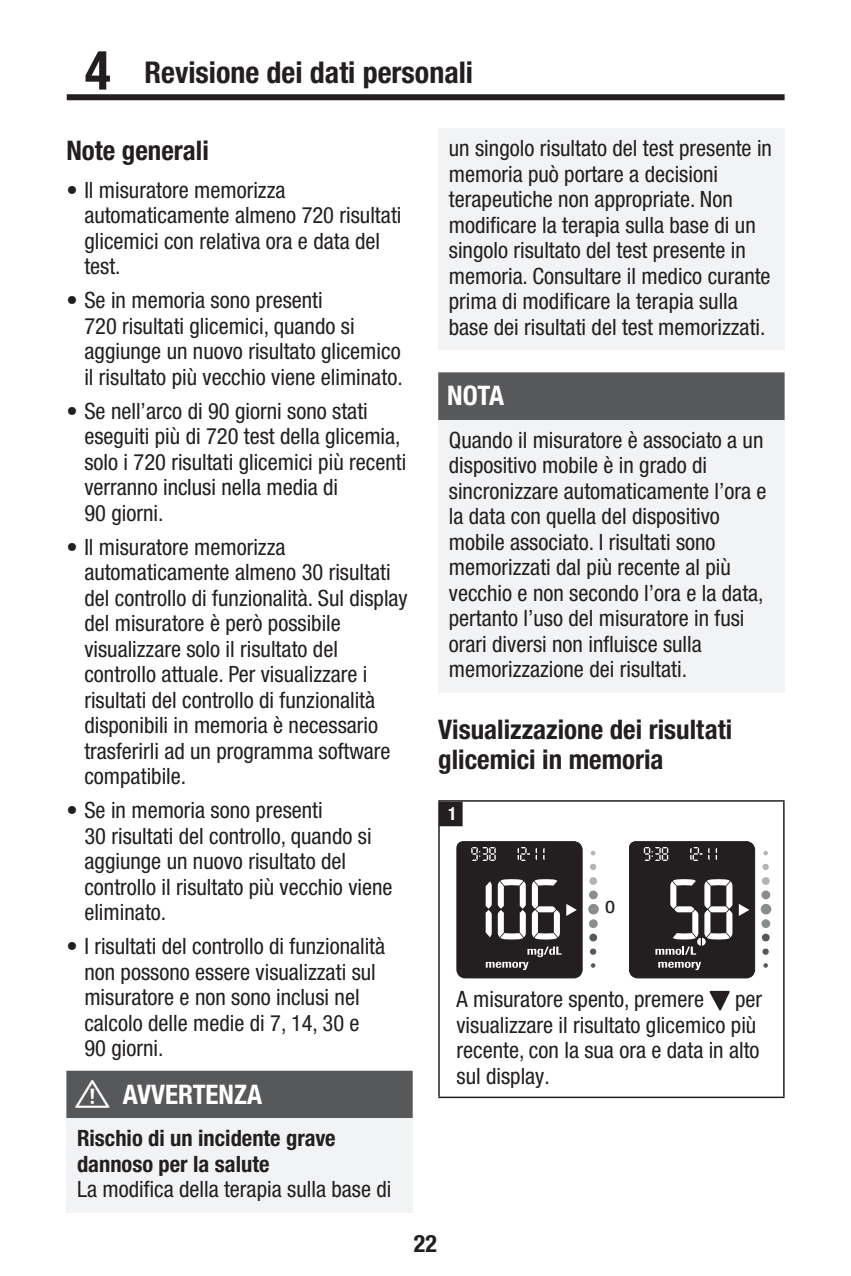
<style>
.page{position:relative;width:851px;height:1276px;background:#fff}
.page>*{position:absolute;margin:0;border:0;box-sizing:border-box;transform-origin:0 0}
.t1{font:700 condensed 30px "Helvetica Neue LTW1 G";color:#231f20}
.t2{font:700 condensed 27px/30px "Helvetica Neue LTW1 G";color:#231f20}
.t3{font:700 condensed 27px "Helvetica Neue LTW1 G";color:#fff}
.t4{font:700 condensed 24px "Helvetica Neue LTW1 G";color:#231f20}
.t5{font:condensed 22.5px/25.5px "Helvetica Neue LTW1 G";color:#231f20}
.t6{font:700 condensed 22.5px/25.5px "Helvetica Neue LTW1 G";color:#231f20}
.t7{font:700 condensed 18px "Helvetica Neue LTW1 G";color:#fff}
.s1{font-size:54px}
.s2{font-family:"Labeling Font V";font-weight:400;font-stretch:normal}
</style>
<div class="page">
<div style="left:67px;top:94px;width:717px;height:6px;background:#231f20"></div>
<div style="left:66px;top:1070px;width:346px;height:60px;background:#57585a"></div>
<div style="left:66px;top:1118px;width:346px;height:68px;background:#f2f3f4"></div>
<div style="left:66px;top:1169px;width:346px;height:43px;background:#f2f3f4"></div>
<div style="left:438px;top:128px;width:346px;height:222px;background:#f2f3f4"></div>
<div style="left:438px;top:372px;width:346px;height:60px;background:#57585a"></div>
<div style="left:438px;top:420px;width:346px;height:272px;background:#f2f3f4"></div>
<hr style="left:438px;top:800px;width:346px;height:1px;background:#231f20">
<hr style="left:438px;top:801px;width:1px;height:295px;background:#231f20">
<hr style="left:783px;top:801px;width:1px;height:295px;background:#231f20">
<hr style="left:438px;top:1096px;width:346px;height:2px;background:#231f20">
<div style="left:439px;top:801px;width:23px;height:25px;background:#231f20"></div>
<div style="left:589px;top:877px;width:8px;height:8px;background:#b2b3b7;border-radius:50%"></div>
<svg style="left:591px;top:851px;width:4px;height:4px"></svg>
<div style="left:590px;top:863px;width:6px;height:7px;background:#b2b3b7;border-radius:50%"></div>
<div style="left:589px;top:890px;width:8px;height:9px;background:#8a8c8f;border-radius:50%"></div>
<div style="left:589px;top:933px;width:8px;height:8px;background:#57585a;border-radius:50%"></div>
<svg style="left:590px;top:963px;width:5px;height:4px"></svg>
<div style="left:590px;top:948px;width:6px;height:7px;background:#57585a;border-radius:50%"></div>
<div style="left:589px;top:919px;width:8px;height:9px;background:#8a8c8f;border-radius:50%"></div>
<div style="left:588px;top:904px;width:10px;height:10px;background:#8a8c8f;border-radius:50%"></div>
<svg style="left:456px;top:841px;width:126px;height:137px"></svg>
<div style="left:761px;top:877px;width:8px;height:8px;background:#b2b3b7;border-radius:50%"></div>
<svg style="left:763px;top:851px;width:4px;height:4px"></svg>
<div style="left:762px;top:863px;width:6px;height:7px;background:#b2b3b7;border-radius:50%"></div>
<div style="left:761px;top:890px;width:9px;height:9px;background:#8a8c8f;border-radius:50%"></div>
<svg style="left:761px;top:933px;width:8px;height:8px"></svg>
<svg style="left:763px;top:963px;width:4px;height:4px"></svg>
<div style="left:762px;top:948px;width:6px;height:7px;background:#57585a;border-radius:50%"></div>
<div style="left:761px;top:919px;width:9px;height:9px;background:#8a8c8f;border-radius:50%"></div>
<div style="left:760px;top:904px;width:11px;height:10px;background:#8a8c8f;border-radius:50%"></div>
<svg style="left:629px;top:841px;width:125px;height:137px"></svg>
<svg style="left:709px;top:991px;width:20px;height:19px"></svg>
<h1 class="t1" style="left:85px;top:54px;width:390px"><span class="s1">4</span> Revisione dei dati personali</h1>
<p class="t2" style="left:66px;top:135px;width:144px">Note generali</p>
<p class="t5" style="left:84px;top:177px;width:318px;text-indent:-18px">• Il misuratore memorizza automaticamente almeno 720 risultati glicemici con relativa ora e data del test.</p>
<p class="t5" style="left:84px;top:288px;width:320px;text-indent:-18px">• Se in memoria sono presenti<br>720 risultati glicemici, quando si aggiunge un nuovo risultato glicemico il risultato più vecchio viene eliminato.</p>
<p class="t5" style="left:84px;top:398px;width:323px;text-indent:-18px">• Se nell’arco di 90 giorni sono stati eseguiti più di 720 test della glicemia, solo i 720 risultati glicemici più recenti verranno inclusi nella media di<br>90 giorni.</p>
<p class="t5" style="left:84px;top:534px;width:325px;text-indent:-18px">• Il misuratore memorizza automaticamente almeno 30 risultati del controllo di funzionalità. Sul display del misuratore è però possibile visualizzare solo il risultato del controllo attuale. Per visualizzare i risultati del controllo di funzionalità disponibili in memoria è necessario trasferirli ad un programma software compatibile.</p>
<p class="t5" style="left:84px;top:798px;width:309px;text-indent:-18px">• Se in memoria sono presenti<br>30 risultati del controllo, quando si aggiunge un nuovo risultato del controllo il risultato più vecchio viene eliminato.</p>
<p class="t5" style="left:84px;top:934px;width:302px;text-indent:-18px">• I risultati del controllo di funzionalità non possono essere visualizzati sul misuratore e non sono inclusi nel calcolo delle medie di 7, 14, 30 e<br>90 giorni.</p>
<p class="t3" style="left:75px;top:1078px;width:188px"><span class="s2">w</span> AVVERTENZA</p>
<p class="t6" style="left:77px;top:1125px;width:260px">Rischio di un incidente grave dannoso per la salute</p>
<p class="t5" style="left:77px;top:1176px;width:316px">La modifica della terapia sulla base di</p>
<p class="t5" style="left:449px;top:136px;width:324px">un singolo risultato del test presente in memoria può portare a decisioni terapeutiche non appropriate. Non modificare la terapia sulla base di un singolo risultato del test presente in memoria. Consultare il medico curante prima di modificare la terapia sulla base dei risultati del test memorizzati.</p>
<p class="t3" style="left:447px;top:380px;width:58px">NOTA</p>
<p class="t5" style="left:449px;top:427px;width:319px">Quando il misuratore è associato a un dispositivo mobile è in grado di sincronizzare automaticamente l’ora e la data con quella del dispositivo mobile associato. I risultati sono memorizzati dal più recente al più vecchio e non secondo l’ora e la data, pertanto l’uso del misuratore in fusi orari diversi non influisce sulla memorizzazione dei risultati.</p>
<p class="t2" style="left:438px;top:715px;width:295px">Visualizzazione dei risultati glicemici in memoria</p>
<p class="t7" style="left:448px;top:802px;width:10px">1</p>
<p class="t5" style="left:605px;top:893px;width:11px">o</p>
<p class="t5" style="left:456px;top:987px;width:249px">A misuratore spento, premere</p>
<p class="t5" style="left:456px;top:987px;width:307px;text-indent:278px">per visualizzare il risultato glicemico più recente, con la sua ora e data in alto sul display.</p>
<p class="t4" style="left:414px;top:1229px;width:25px">22</p>
</div>
